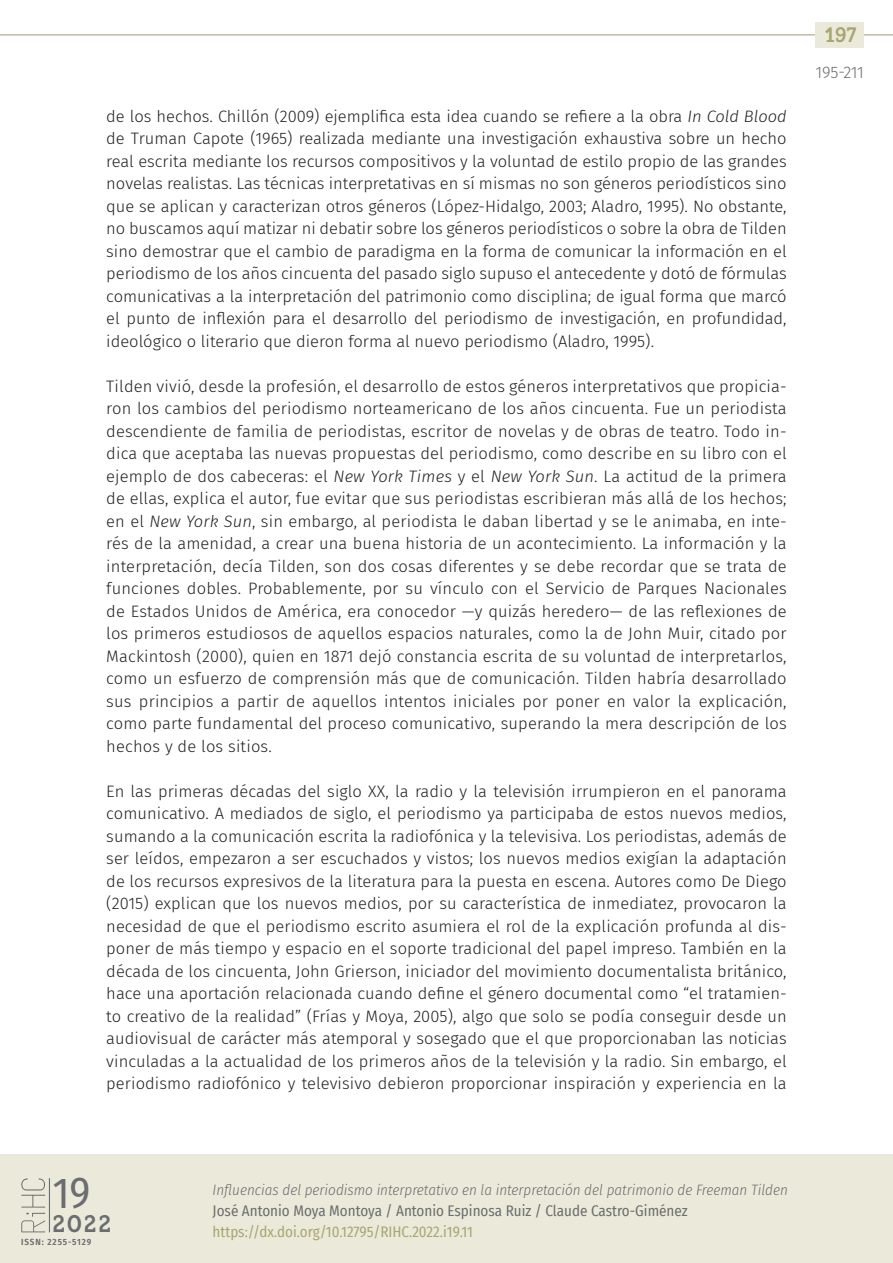
<style>
.page{position:relative;width:893px;height:1263px;background:#fff}
.page>*{position:absolute;margin:0;border:0;box-sizing:border-box;transform-origin:0 0}
.t1{font:43.2px "Fira Sans Condensed";color:#6c6d70}
.t2{font:600 24px "Gambero";color:#6c6d70}
.t3{font:600 21px "Gambero";color:#aaa671}
._00_bsc{font:300 16.5px/22.5px "Fira Sans";letter-spacing:.005em;color:#231f20;text-align:justify}
.t4{font:300 16.5px "Fira Sans";letter-spacing:-.02em;color:#6c6d70}
.t5{font:italic 300 15px "Fira Sans Condensed";color:#6c6d70}
.t6{font:15px "Fira Sans Condensed";color:#6c6d70}
.t7{font:15px "Fira Sans Condensed";color:#aaa671}
.t8{font:600 9px "Fira Sans Condensed";letter-spacing:.1em;color:#6c6d70}
.s1{font-style:italic}
</style>
<div class="page">
<hr style="left:0;top:34px;width:893px;height:1px;background:#aea385">
<div style="left:816px;top:22px;width:48px;height:26px;background:#ebeada"></div>
<div style="left:0;top:1154px;width:893px;height:109px;background:#ebeada"></div>
<hr style="left:49px;top:1178px;width:1px;height:54px;background:#6c6d70">
<svg style="left:21px;top:1178px;width:24px;height:29px"></svg>
<svg style="left:21px;top:1213px;width:24px;height:19px"></svg>
<p class="_00_bsc" style="left:106px;top:105px;width:682px">de los hechos. Chillón (2009) ejemplifica esta idea cuando se refiere a la obra <span class="s1">In Cold Blood </span>de Truman Capote (1965) realizada mediante una investigación exhaustiva sobre un hecho real escrita mediante los recursos compositivos y la voluntad de estilo propio de las grandes novelas realistas. Las técnicas interpretativas en sí mismas no son géneros periodísticos sino que se aplican y caracterizan otros géneros (López-Hidalgo, 2003; Aladro, 1995). No obstante, no buscamos aquí matizar ni debatir sobre los géneros periodísticos o sobre la obra de Tilden sino demostrar que el cambio de paradigma en la forma de comunicar la información en el periodismo de los años cincuenta del pasado siglo supuso el antecedente y dotó de fórmulas comunicativas a la interpretación del patrimonio como disciplina; de igual forma que marcó el punto de inflexión para el desarrollo del periodismo de investigación, en profundidad, ideológico o literario que dieron forma al nuevo periodismo (Aladro, 1995).</p>
<p class="_00_bsc" style="left:106px;top:375px;width:682px">Tilden vivió, desde la profesión, el desarrollo de estos géneros interpretativos que propicia&shy;ron los cambios del periodismo norteamericano de los años cincuenta. Fue un periodista descendiente de familia de periodistas, escritor de novelas y de obras de teatro. Todo in&shy;dica que aceptaba las nuevas propuestas del periodismo, como describe en su libro con el ejemplo de dos cabeceras: el <span class="s1">New York Times</span> y el <span class="s1">New York Sun</span>. La actitud de la primera de ellas, explica el autor, fue evitar que sus periodistas escribieran más allá de los hechos; en el <span class="s1">New York Sun</span>, sin embargo, al periodista le daban libertad y se le animaba, en inte&shy;rés de la amenidad, a crear una buena historia de un acontecimiento. La información y la interpretación, decía Tilden, son dos cosas diferentes y se debe recordar que se trata de funciones dobles. Probablemente, por su vínculo con el Servicio de Parques Nacionales de Estados Unidos de América, era conocedor —y quizás heredero— de las reflexiones de los primeros estudiosos de aquellos espacios naturales, como la de John Muir, citado por Mackintosh (2000), quien en 1871 dejó constancia escrita de su voluntad de interpretarlos, como un esfuerzo de comprensión más que de comunicación. Tilden habría desarrollado sus principios a partir de aquellos intentos iniciales por poner en valor la explicación, como parte fundamental del proceso comunicativo, superando la mera descripción de los hechos y de los sitios.</p>
<p class="_00_bsc" style="left:106px;top:780px;width:682px">En las primeras décadas del siglo XX, la radio y la televisión irrumpieron en el panorama comunicativo. A mediados de siglo, el periodismo ya participaba de estos nuevos medios, sumando a la comunicación escrita la radiofónica y la televisiva. Los periodistas, además de ser leídos, empezaron a ser escuchados y vistos; los nuevos medios exigían la adaptación de los recursos expresivos de la literatura para la puesta en escena. Autores como De Diego (2015) explican que los nuevos medios, por su característica de inmediatez, provocaron la necesidad de que el periodismo escrito asumiera el rol de la explicación profunda al dis&shy;poner de más tiempo y espacio en el soporte tradicional del papel impreso. También en la década de los cincuenta, John Grierson, iniciador del movimiento documentalista británico, hace una aportación relacionada cuando define el género documental como “el tratamien&shy;to creativo de la realidad” (Frías y Moya, 2005), algo que solo se podía conseguir desde un audiovisual de carácter más atemporal y sosegado que el que proporcionaban las noticias vinculadas a la actualidad de los primeros años de la televisión y la radio. Sin embargo, el periodismo radiofónico y televisivo debieron proporcionar inspiración y experiencia en la</p>
<p class="t3" style="left:825px;top:22px;width:33px">197</p>
<p class="t4" style="left:816px;top:60px;width:50px">195-211</p>
<h1 class="t1" style="left:53px;top:1160px;width:39px">19</h1>
<h2 class="t2" style="left:53px;top:1209px;width:60px">2022</h2>
<p class="t8" style="left:21px;top:1234px;width:71px">ISSN: 2255-5129</p>
<p class="t5" style="left:213px;top:1179px;width:577px">Influencias del periodismo interpretativo en la interpretación del patrimonio de Freeman Tilden</p>
<p class="t6" style="left:213px;top:1199px;width:477px">José Antonio Moya Montoya / Antonio Espinosa Ruiz / Claude Castro-Giménez</p>
<p class="t7" style="left:213px;top:1220px;width:262px">https://dx.doi.org/10.12795/RIHC.2022.i19.11</p>
</div>
